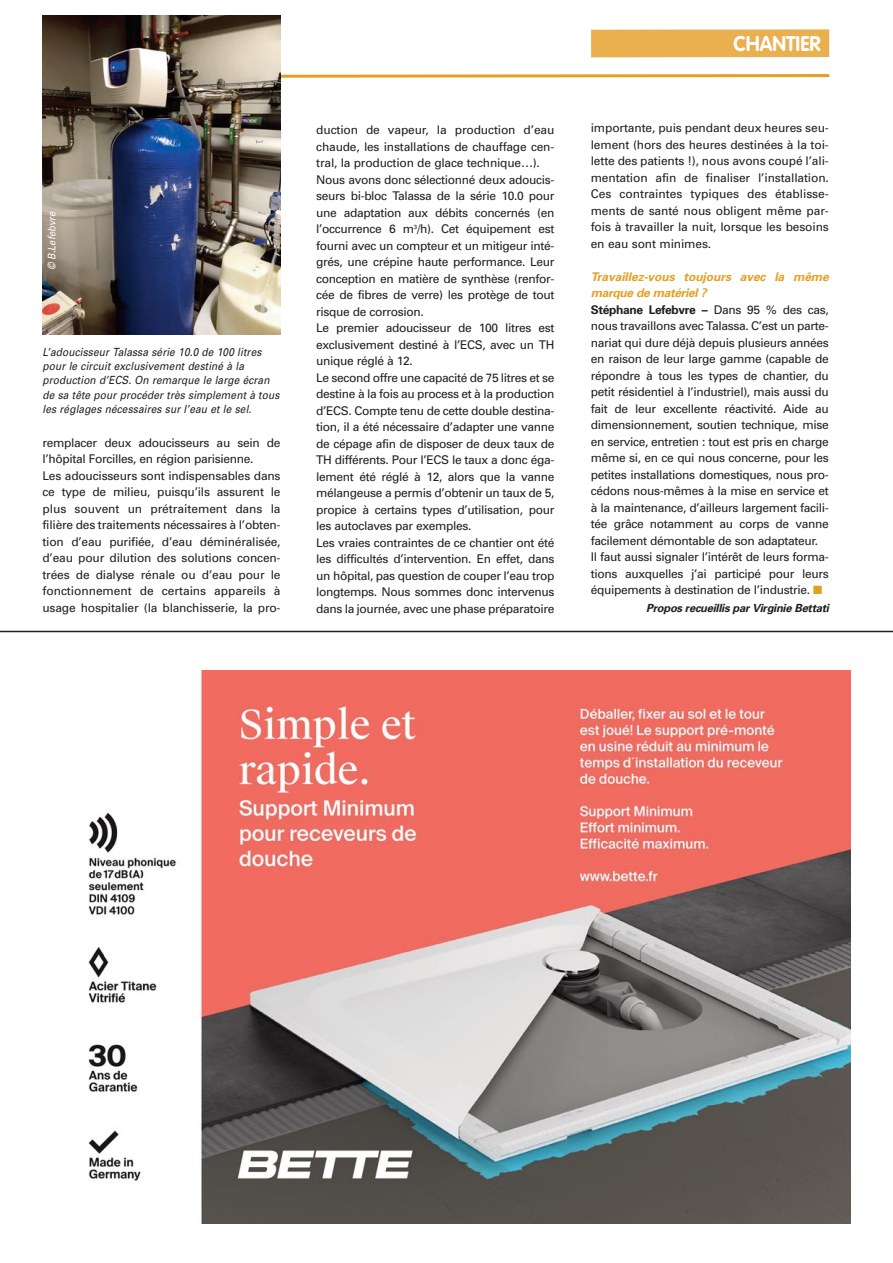
<style>
.page{position:relative;width:893px;height:1263px;background:#fff}
.page>*{position:absolute;margin:0;border:0;box-sizing:border-box;transform-origin:0 0}
.t1{font:700 21px "VAG Rounded";color:#fff;scale:.95 1}
.t2{font:12px/16.5px "Univers";letter-spacing:-.03em;color:#231f20}
.t3{font:italic 11.25px/14.2px "Univers";color:#231f20;scale:.9 1}
.t4{font:italic 700 11.25px "Univers";color:#231f20}
.t5{font:italic 10.5px "Univers";color:#fff;scale:.9 1}
.s1{font-weight:700;font-style:italic;color:#e4a025}
.s2{font-weight:700}
.s3{color:#e4a025}
</style>
<div class="page">
<svg style="left:42px;top:73px;width:788px;height:6px"></svg>
<img style="left:43px;top:16px;width:238px;height:319px">
<img style="left:88px;top:671px;width:763px;height:552px">
<hr style="left:0;top:631px;width:893px;height:1px;background:#231f20">
<div style="left:591px;top:29px;width:238px;height:28px;background:#eab04f"></div>
<p class="t5" style="left:48px;top:270px;width:68px;rotate:-90deg">© B.Lefebvre</p>
<p class="t3" style="left:43px;top:346px;width:267px">L’adoucisseur Talassa série 10.0 de 100 litres pour le circuit exclusivement destiné à la production d’ECS. On remarque le large écran de sa tête pour procéder très simplement à tous les réglages nécessaires sur l’eau et le sel.</p>
<p class="t2" style="left:43px;top:435px;width:240px">remplacer deux adoucisseurs au sein de l’hôpital Forcilles, en région parisienne.<br>Les adoucisseurs sont indispensables dans ce type de milieu, puisqu’ils assurent le plus souvent un prétraitement dans la filière des traitements nécessaires à l’obten&shy;tion d’eau purifiée, d’eau déminéralisée, d’eau pour dilution des solutions concen&shy;trées de dialyse rénale ou d’eau pour le fonctionnement de certains appareils à usage hospitalier (la blanchisserie, la pro-</p>
<p class="t2" style="left:316px;top:123px;width:240px">duction de vapeur, la production d’eau chaude, les installations de chauffage cen&shy;tral, la production de glace technique…).<br>Nous avons donc sélectionné deux adoucis&shy;seurs bi-bloc Talassa de la série 10.0 pour une adaptation aux débits concernés (en l’occurrence 6 m<sup>3</sup>/h). Cet équipement est fourni avec un compteur et un mitigeur inté&shy;grés, une crépine haute performance. Leur conception en matière de synthèse (renfor&shy;cée de fibres de verre) les protège de tout risque de corrosion.<br>Le premier adoucisseur de 100 litres est exclusivement destiné à l’ECS, avec un TH unique réglé à 12.<br>Le second offre une capacité de 75 litres et se destine à la fois au process et à la production d’ECS. Compte tenu de cette double destina&shy;tion, il a été nécessaire d’adapter une vanne de cépage afin de disposer de deux taux de TH différents. Pour l’ECS le taux a donc éga&shy;lement été réglé à 12, alors que la vanne mélangeuse a permis d’obtenir un taux de 5, propice à certains types d’utilisation, pour les autoclaves par exemples.<br>Les vraies contraintes de ce chantier ont été les difficultés d’intervention. En effet, dans un hôpital, pas question de couper l’eau trop longtemps. Nous sommes donc intervenus dans la journée, avec une phase préparatoire</p>
<h1 class="t1" style="left:734px;top:34px;width:93px">CHANTIER</h1>
<p class="t2" style="left:591px;top:121px;width:240px;text-align:justify">importante, puis pendant deux heures seu&shy;lement (hors des heures destinées à la toi&shy;lette des patients !), nous avons coupé l’ali&shy;mentation afin de finaliser l’installation.<br>Ces contraintes typiques des établisse&shy;ments de santé nous obligent même par&shy;fois à travailler la nuit, lorsque les besoins en eau sont minimes.</p>
<p class="t2" style="left:591px;top:269px;width:242px"><span class="s1">Travaillez-vous toujours avec la même marque de matériel?<br></span><span class="s2">Stéphane Lefebvre –</span> Dans 95 % des cas, nous travaillons avec Talassa. C’est un parte&shy;nariat qui dure déjà depuis plusieurs années en raison de leur large gamme (capable de répondre à tous les types de chantier, du petit résidentiel à l’industriel), mais aussi du fait de leur excellente réactivité. Aide au dimensionnement, soutien technique, mise en service, entretien : tout est pris en charge même si, en ce qui nous concerne, pour les petites installations domestiques, nous pro&shy;cédons nous-mêmes à la mise en service et à la maintenance, d’ailleurs largement facili&shy;tée grâce notamment au corps de vanne facilement démontable de son adaptateur.<br>Il faut aussi signaler l’intérêt de leurs forma&shy;tions auxquelles j’ai participé pour leurs équipements à destination de l’industrie. <span class="s3">■</span></p>
<p class="t4" style="left:646px;top:604px;width:186px">Propos recueillis parVirginie Bettati</p>
</div>
